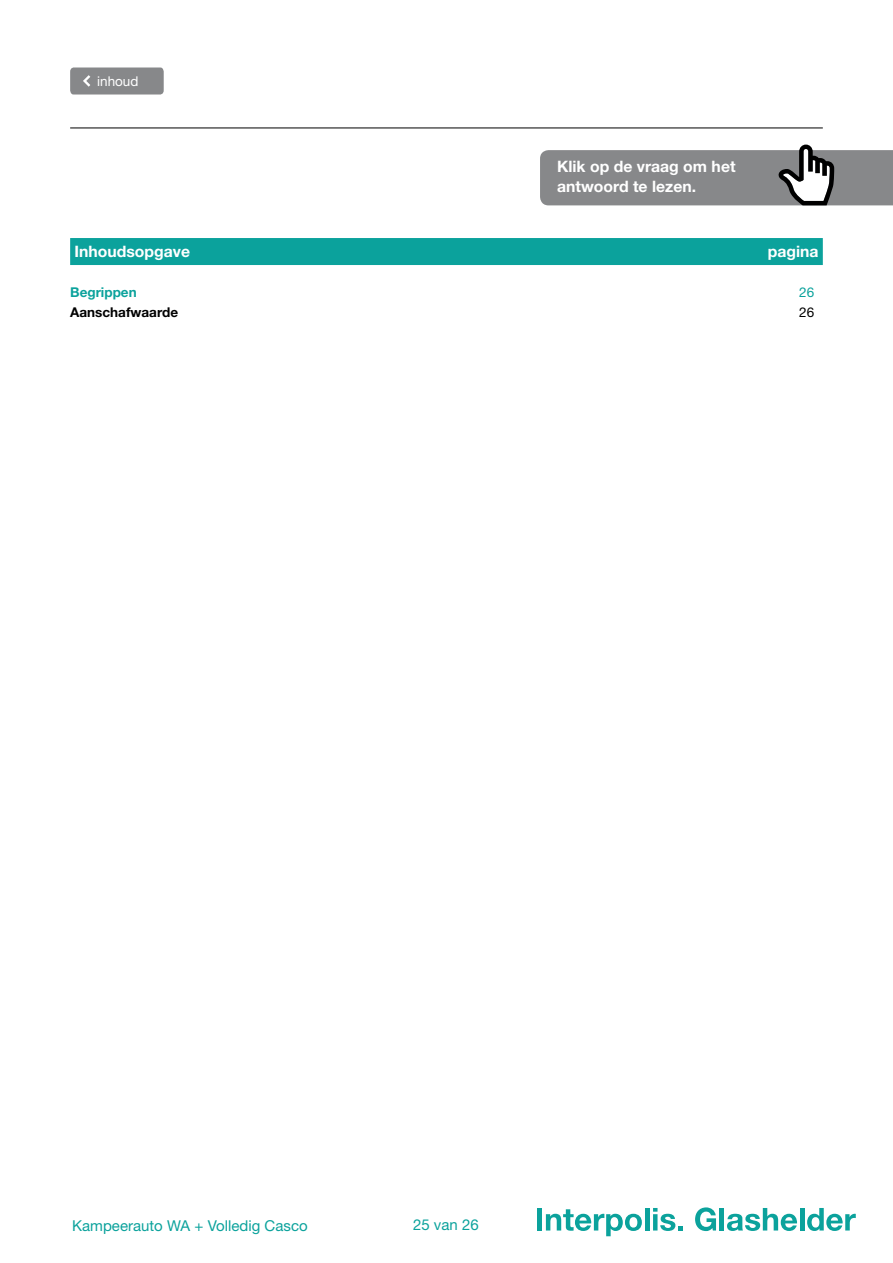
<style>
.page{position:relative;width:893px;height:1263px;background:#fff}
.page>*{position:absolute;margin:0;border:0;box-sizing:border-box;transform-origin:0 0}
.t1{font:700 15.75px/20.2px "Helvetica Neue LT Std";color:#fff}
.t2{font:15px "Helvetica Neue LT Std";color:#0ba29c}
.t3{font:700 13.5px "Helvetica Neue LT Std";color:#000}
.t4{font:700 13.5px "Helvetica Neue LT Std";color:#0ba29c}
.t5{font:13.5px "Helvetica Neue LT Std";color:#fff}
.t6{font:13.5px "Helvetica Neue LT Std";color:#0ba29c}
.t7{font:13.5px "Helvetica Neue LT Std";color:#000}
</style>
<div class="page">
<hr style="left:70px;top:128px;width:753px;height:1px;background:#000">
<svg style="left:70px;top:68px;width:94px;height:27px;background:#8b8c8e"></svg>
<div style="left:537px;top:1208px;width:5px;height:22px;background:#0ba29c"></div>
<svg style="left:546px;top:1209px;width:96px;height:27px"></svg>
<hr style="left:645px;top:1208px;width:4px;height:22px;background:#0ba29c">
<svg style="left:653px;top:1208px;width:30px;height:23px"></svg>
<svg style="left:695px;top:1207px;width:21px;height:24px"></svg>
<hr style="left:720px;top:1208px;width:4px;height:22px;background:#0ba29c">
<svg style="left:727px;top:1208px;width:70px;height:23px"></svg>
<hr style="left:800px;top:1208px;width:4px;height:22px;background:#0ba29c">
<svg style="left:807px;top:1208px;width:49px;height:23px"></svg>
<svg style="left:540px;top:145px;width:353px;height:60px;background:#909193"></svg>
<div style="left:70px;top:238px;width:753px;height:27px;background:#0ba29c"></div>
<p class="t5" style="left:97px;top:73px;width:43px">inhoud</p>
<p class="t1" style="left:557px;top:156px;width:180px">Klik op de vraag om het antwoord te lezen.</p>
<p class="t1" style="left:74px;top:240px;width:117px">Inhoudsopgave</p>
<p class="t1" style="left:768px;top:240px;width:52px">pagina</p>
<p class="t4" style="left:70px;top:284px;width:68px">Begrippen</p>
<p class="t6" style="left:799px;top:284px;width:17px">26</p>
<p class="t3" style="left:70px;top:304px;width:109px">Aanschafwaarde</p>
<p class="t7" style="left:799px;top:304px;width:17px">26</p>
<p class="t2" style="left:72px;top:1216px;width:237px">Kampeerauto WA + Volledig Casco</p>
<p class="t2" style="left:413px;top:1216px;width:67px">25 van 26</p>
</div>
